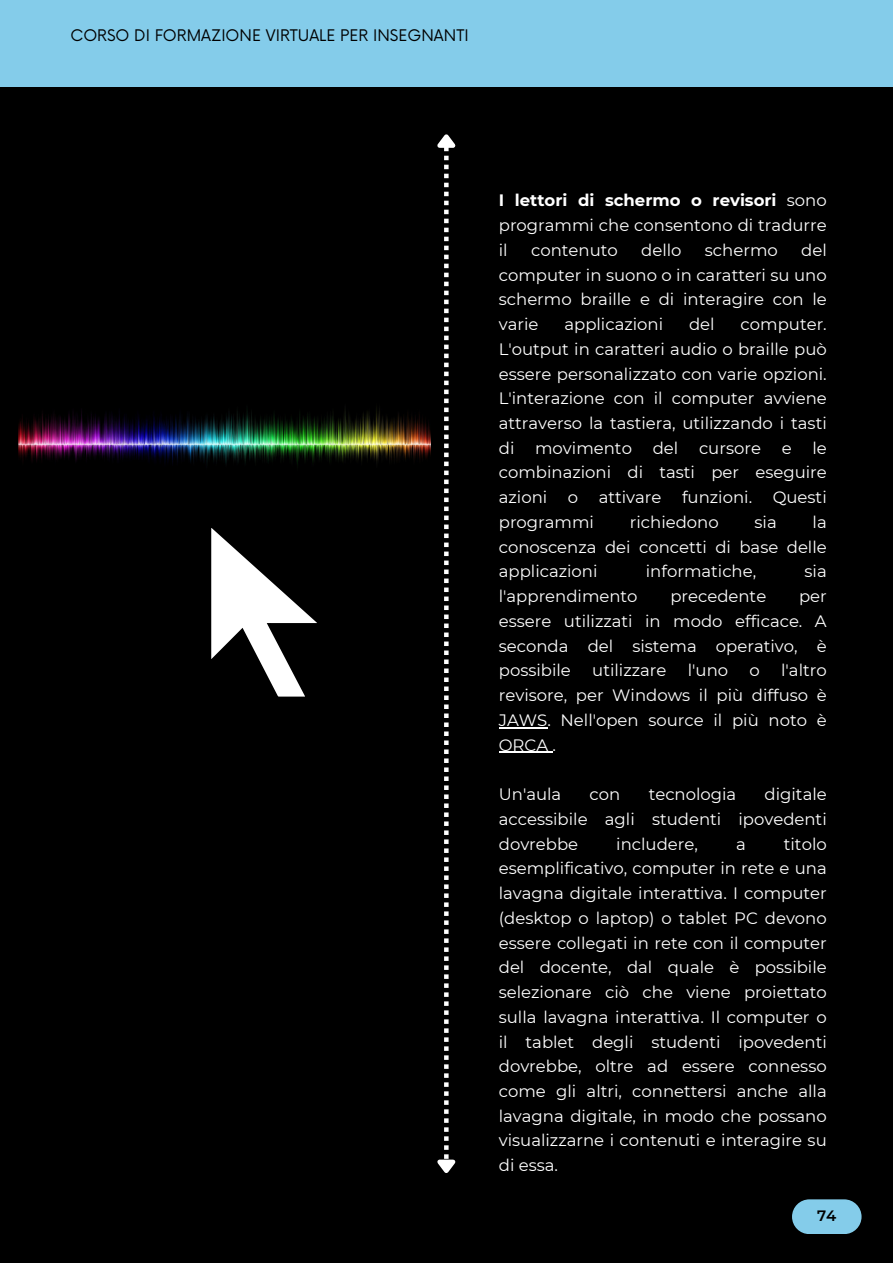
<style>
.page{position:relative;width:893px;height:1264px;background:#fff}
.page>*{position:absolute;margin:0;border:0;box-sizing:border-box;transform-origin:0 0}
.t1{font:16.5px/24.8px "Montserrat";color:#fff;text-align:justify}
.t2{font:15.6px "Now";color:#000}
.t3{font:600 15px "Montserrat";color:#000}
.s1{font-weight:700}
</style>
<div class="page">
<div style="left:0;top:0;width:892px;height:1262px;background:#000"></div>
<div style="left:0;top:0;width:892px;height:87px;background:#84ccea"></div>
<div style="left:792px;top:1199px;width:69px;height:35px;background:#84ccea;border-radius:17px"></div>
<svg style="left:430px;top:134px;width:26px;height:1039px"></svg>
<svg style="left:211px;top:528px;width:106px;height:169px"></svg>
<img style="left:19px;top:408px;width:411px;height:58px">
<hr style="left:499px;top:727px;width:48px;height:1px;background:#fff">
<hr style="left:499px;top:751px;width:53px;height:1px;background:#fff">
<p class="t2" style="left:70px;top:27px;width:399px">CORSO DI FORMAZIONE VIRTUALE PER INSEGNANTI</p>
<p class="t1" style="left:499px;top:188px;width:329px"><span class="s1">I lettori di schermo o revisori</span> sono programmi che consentono di tradurre il</p>
<p class="t1" style="left:499px;top:237px;width:329px;text-indent:302px">del computer in suono o in caratteri su uno schermo braille e di interagire con le varie</p>
<p class="t1" style="left:531px;top:237px;width:88px">contenuto</p>
<p class="t1" style="left:641px;top:237px;width:42px">dello</p>
<p class="t1" style="left:704px;top:237px;width:74px">schermo</p>
<p class="t1" style="left:564px;top:312px;width:100px">applicazioni</p>
<p class="t1" style="left:689px;top:312px;width:27px">del</p>
<p class="t1" style="left:499px;top:312px;width:329px;text-indent:242px">computer.<br>L'output in caratteri audio o braille può essere personalizzato con varie opzioni.<br>L'interazione con il computer avviene attraverso la tastiera, utilizzando i tasti di</p>
<p class="t1" style="left:499px;top:435px;width:329px;text-indent:313px">le combinazioni di tasti per eseguire azioni o attivare funzioni. Questi programmi</p>
<p class="t1" style="left:535px;top:435px;width:98px">movimento</p>
<p class="t1" style="left:652px;top:435px;width:27px">del</p>
<p class="t1" style="left:699px;top:435px;width:63px">cursore</p>
<p class="t1" style="left:781px;top:435px;width:11px">e</p>
<p class="t1" style="left:499px;top:509px;width:329px;text-indent:314px">la conoscenza dei concetti di base delle applicazioni</p>
<p class="t1" style="left:629px;top:509px;width:90px">richiedono</p>
<p class="t1" style="left:754px;top:509px;width:24px">sia</p>
<p class="t1" style="left:645px;top:559px;width:112px">informatiche,</p>
<p class="t1" style="left:804px;top:559px;width:24px">sia</p>
<p class="t1" style="left:499px;top:584px;width:140px">l'apprendimento</p>
<p class="t1" style="left:670px;top:584px;width:97px">precedente</p>
<p class="t1" style="left:499px;top:584px;width:329px;text-indent:300px">per essere utilizzati in modo efficace. A seconda del sistema operativo, è possibile</p>
<p class="t1" style="left:499px;top:658px;width:329px;text-indent:282px">l'altro revisore, per Windows il più diffuso è JAWS. Nell'open source il più noto è ORCA .</p>
<p class="t1" style="left:499px;top:781px;width:64px">Un'aula</p>
<p class="t1" style="left:589px;top:781px;width:32px">con</p>
<p class="t1" style="left:648px;top:781px;width:89px">tecnologia</p>
<p class="t1" style="left:592px;top:658px;width:76px">utilizzare</p>
<p class="t1" style="left:687px;top:658px;width:42px">l'uno</p>
<p class="t1" style="left:749px;top:658px;width:12px">o</p>
<p class="t1" style="left:499px;top:781px;width:329px;text-indent:266px">digitale accessibile agli studenti ipovedenti dovrebbe</p>
<p class="t1" style="left:499px;top:831px;width:329px;text-indent:285px">titolo esemplificativo, computer in rete e una lavagna digitale interattiva. I computer (desktop o laptop) o tablet PC devono essere collegati in rete con il computer del docente, dal quale è possibile selezionare ciò che viene proiettato sulla lavagna interattiva. Il computer o il tablet degli studenti ipovedenti dovrebbe, oltre ad essere connesso come gli altri, connettersi anche alla lavagna digitale, in modo che possano visualizzarne i contenuti e interagire su di essa.</p>
<p class="t1" style="left:616px;top:831px;width:83px">includere,</p>
<p class="t1" style="left:736px;top:831px;width:11px">a</p>
<p class="t3" style="left:817px;top:1206px;width:21px">74</p>
</div>
